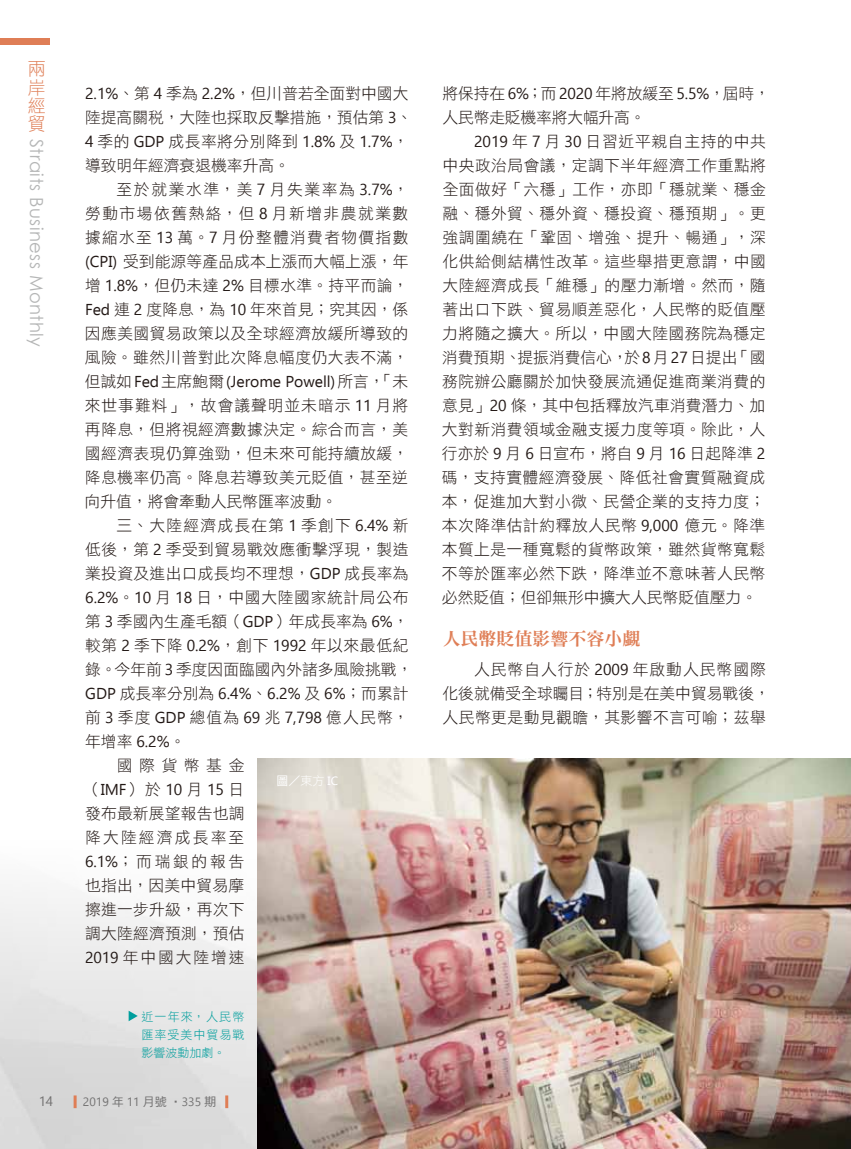
<style>
.page{position:relative;width:851px;height:1149px;background:#fff}
.page>*{position:absolute;margin:0;border:0;box-sizing:border-box;transform-origin:0 0}
.t1{font:18px "Century Gothic";letter-spacing:.025em;color:#b5b6b6}
.t2{font:18px "DF Ming Std W9";color:#df7e56}
.t3{font:18px/18.5px "DF Hei Std W3";color:#df7e56;text-align:justify}
.t4{font:15.75px/24px "DF Hei Std W3";letter-spacing:.025em;color:#221815;text-align:justify}
.t5{font:15.75px "Ebrima";color:#221815}
.t6{font:15.75px/24px "DF Hei Std W3";color:#221815}
.t7{font:15.75px "DF Hei Std W3";letter-spacing:.005em;color:#221815}
.t8{font:15.75px/24px "DF Hei Std W3";letter-spacing:-.01em;color:#221815}
.t9{font:15.75px "DF Hei Std W3";letter-spacing:.07em;color:#221815}
.t10{font:15.75px "DF Hei Std W3";letter-spacing:.085em;color:#221815}
.t11{font:15.75px "DF Hei Std W3";letter-spacing:.105em;color:#221815}
.t12{font:15.75px "DF Hei Std W3";letter-spacing:.095em;color:#221815}
.t13{font:13.5px "Ebrima";color:#727171}
.t14{font:12px/18px "DF Hei Std W3";letter-spacing:.08em;color:#009e9d;text-align:justify}
.t15{font:12px "Nirmala UI";color:#727171}
.t16{font:12px "DF Hei Std W5";color:#fff}
.s1{font-family:"Ebrima"}
.s2{font-family:"DF Hei Std W3"}
.s3{font-family:"DF Hei Std W5"}
</style>
<div class="page">
<img style="left:0;top:890px;width:257px;height:258px">
<svg style="left:74px;top:1095px;width:3px;height:12px"></svg>
<svg style="left:225px;top:1095px;width:3px;height:12px"></svg>
<div style="left:0;top:38px;width:50px;height:7px;background:#df7e56"></div>
<svg style="left:129px;top:1010px;width:9px;height:10px"></svg>
<img style="left:257px;top:758px;width:593px;height:390px">
<p class="t3" style="left:28px;top:59px;width:19px">兩岸經貿</p>
<p class="t1" style="left:49px;top:139px;width:209px;rotate:90deg">Straits Business Monthly</p>
<p class="t6" style="left:85px;top:81px;width:329px"><span class="s1">2.1%</span>、第 <span class="s1">4</span> 季為 <span class="s1">2.2%</span>，但川普若全面對中國大陸提高關稅，大陸也採取反擊措施，預估第 <span class="s1">3</span>、</p>
<p class="t5" style="left:85px;top:129px;width:325px">4 <span class="s2">季的</span> GDP <span class="s2">成長率將分別降到</span> 1.8% <span class="s2">及</span> 1.7%<span class="s2">，</span></p>
<p class="t6" style="left:85px;top:153px;width:206px">導致明年經濟衰退機率升高。</p>
<p class="t11" style="left:117px;top:180px;width:293px">至於就業水準，美 <span class="s1">7</span> 月失業率為 <span class="s1">3.7%</span>，</p>
<p class="t12" style="left:85px;top:204px;width:325px">勞動市場依舊熱絡，但 <span class="s1">8</span> 月新增非農就業數</p>
<p class="t10" style="left:85px;top:228px;width:325px">據縮水至 <span class="s1">13</span> 萬。<span class="s1">7</span> 月份整體消費者物價指數</p>
<p class="t7" style="left:85px;top:252px;width:325px"><span class="s1">(CPI)</span> 受到能源等產品成本上漲而大幅上漲，年</p>
<p class="t4" style="left:85px;top:273px;width:325px">增 <span class="s1">1.8%</span>，但仍未達 <span class="s1">2%</span> 目標水準。持平而論，</p>
<p class="t7" style="left:85px;top:300px;width:325px"><span class="s1">Fed</span> 連 <span class="s1">2</span> 度降息，為 <span class="s1">10</span> 年來首見；究其因，係</p>
<p class="t4" style="left:85px;top:321px;width:325px">因應美國貿易政策以及全球經濟放緩所導致的</p>
<p class="t4" style="left:85px;top:345px;width:325px">風險。雖然川普對此次降息幅度仍大表不滿，</p>
<p class="t5" style="left:85px;top:369px;width:325px"><span class="s2">但誠如</span>Fed<span class="s2">主席鮑爾</span>(Jerome Powell)<span class="s2">所言，「未</span></p>
<p class="t4" style="left:85px;top:393px;width:325px">來世事難料」，故會議聲明並未暗示 <span class="s1">11</span> 月將再降息，但將視經濟數據決定。綜合而言，美國經濟表現仍算強勁，但未來可能持續放緩，降息機率仍高。降息若導致美元貶值，甚至逆向升值，將會牽動人民幣匯率波動。</p>
<p class="t4" style="left:85px;top:513px;width:329px;text-align:left;text-indent:31px">三、大陸經濟成長在第 <span class="s1">1</span> 季創下 <span class="s1">6.4%</span> 新低後，第 <span class="s1">2</span> 季受到貿易戰效應衝擊浮現，製造業投資及進出口成長均不理想，<span class="s1">GDP</span> 成長率為<br><span class="s1">6.2%</span>。<span class="s1">10</span> 月 <span class="s1">18</span> 日，中國大陸國家統計局公布第 <span class="s1">3</span> 季國內生產毛額（<span class="s1">GDP</span>）年成長率為 <span class="s1">6%</span>，較第 <span class="s1">2</span> 季下降 <span class="s1">0.2%</span>，創下 <span class="s1">1992</span> 年以來最低紀錄。今年前 <span class="s1">3</span> 季度因面臨國內外諸多風險挑戰，</p>
<p class="t5" style="left:85px;top:681px;width:325px">GDP <span class="s2">成長率分別為</span> 6.4%<span class="s2">、</span>6.2% <span class="s2">及</span> 6%<span class="s2">；而累計</span></p>
<p class="t9" style="left:85px;top:708px;width:325px">前 <span class="s1">3</span> 季度 <span class="s1">GDP</span> 總值為 <span class="s1">69</span> 兆 <span class="s1">7,798</span> 億人民幣，</p>
<p class="t4" style="left:85px;top:729px;width:102px">年增率 <span class="s1">6.2%</span>。</p>
<p class="t4" style="left:117px;top:753px;width:129px">國際貨幣基金</p>
<p class="t5" style="left:85px;top:777px;width:161px"><span class="s2">（</span>IMF<span class="s2">）於</span> 10 <span class="s2">月</span> 15 <span class="s2">日</span></p>
<p class="t4" style="left:85px;top:801px;width:161px">發布最新展望報告也調降大陸經濟成長率至<span class="s1">6.1%</span>；而瑞銀的報告也指出，因美中貿易摩擦進一步升級，再次下調大陸經濟預測，預估<span class="s1">2019</span> 年中國大陸增速</p>
<p class="t16" style="left:276px;top:774px;width:63px">圖／<span class="s2">東方</span> <span class="s1">IC</span></p>
<p class="t14" style="left:141px;top:1007px;width:104px">近一年來，人民幣匯率受美中貿易戰影響波動加劇。</p>
<p class="t13" style="left:39px;top:1091px;width:16px">14</p>
<p class="t15" style="left:83px;top:1091px;width:135px">2019 <span class="s3">年</span> 11 <span class="s3">月號 ‧</span>335 <span class="s3">期</span></p>
<p class="t8" style="left:442px;top:81px;width:329px">將保持在 <span class="s1">6%</span>；而 <span class="s1">2020</span> 年將放緩至 <span class="s1">5.5%</span>，屆時，人民幣走貶機率將大幅升高。</p>
<p class="t4" style="left:441px;top:129px;width:326px;text-indent:32px"><span class="s1">2019</span> 年 <span class="s1">7</span> 月 <span class="s1">30</span> 日習近平親自主持的中共中央政治局會議，定調下半年經濟工作重點將全面做好「六穩」工作，亦即「穩就業、穩金融、穩外貿、穩外資、穩投資、穩預期」。更強調圍繞在「鞏固、增強、提升、暢通」，深化供給側結構性改革。這些舉措更意謂，中國大陸經濟成長「維穩」的壓力漸增。然而，隨著出口下跌、貿易順差惡化，人民幣的貶值壓力將隨之擴大。所以，中國大陸國務院為穩定消費預期、提振消費信心，於<span class="s1">8</span>月<span class="s1">27</span>日提出「國務院辦公廳關於加快發展流通促進商業消費的意見」<span class="s1">20</span> 條，其中包括釋放汽車消費潛力、加大對新消費領域金融支援力度等項。除此，人行亦於 <span class="s1">9</span> 月 <span class="s1">6</span> 日宣布，將自 <span class="s1">9</span> 月 <span class="s1">16</span> 日起降準 <span class="s1">2</span>碼，支持實體經濟發展、降低社會實質融資成本，促進加大對小微、民營企業的支持力度；本次降準估計約釋放人民幣 <span class="s1">9,000</span> 億元。降準本質上是一種寬鬆的貨幣政策，雖然貨幣寬鬆不等於匯率必然下跌，降準並不意味著人民幣必然貶值；但卻無形中擴大人民幣貶值壓力。</p>
<p class="t2" style="left:442px;top:629px;width:199px">人民幣貶值影響不容小覷</p>
<p class="t4" style="left:442px;top:657px;width:329px;text-align:left;text-indent:31px">人民幣自人行於 <span class="s1">2009</span> 年啟動人民幣國際化後就備受全球矚目；特別是在美中貿易戰後，人民幣更是動見觀瞻，其影響不言可喻；茲舉</p>
</div>
